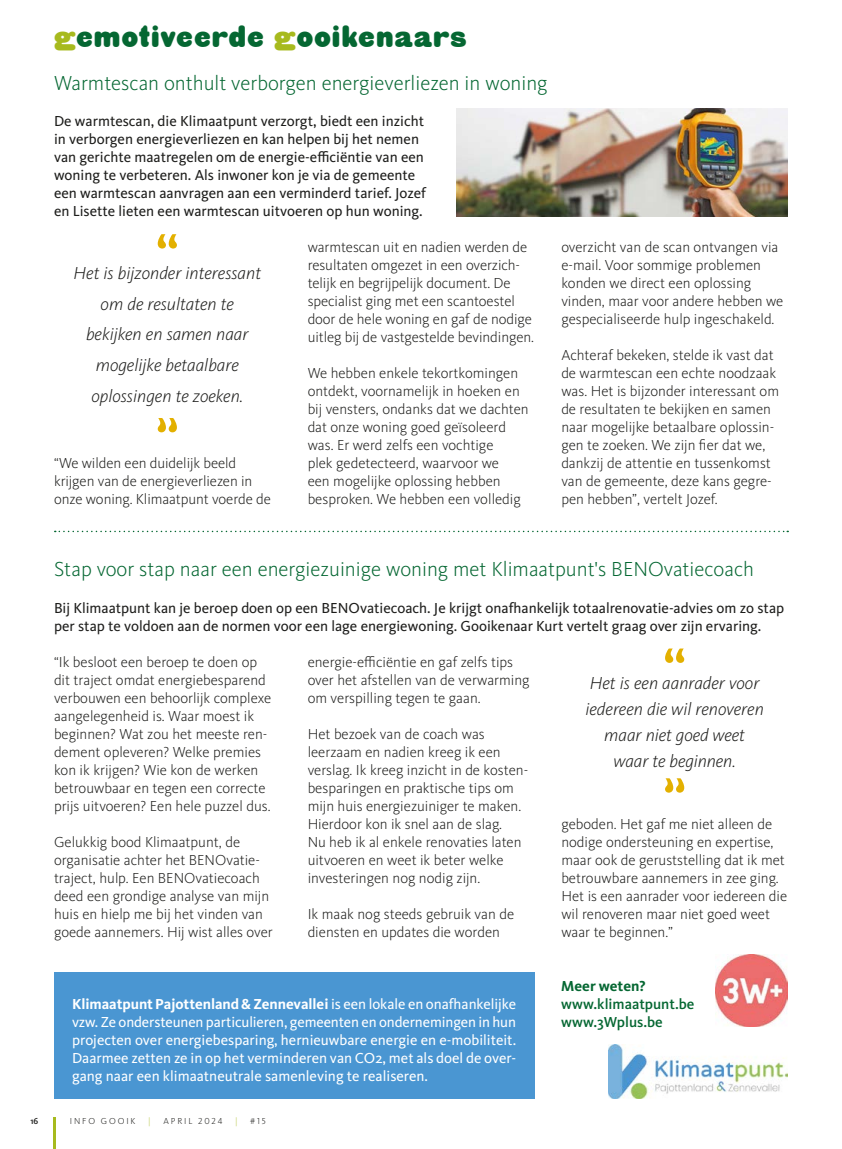
<style>
.page{position:relative;width:842px;height:1149px;background:#fff}
.page>*{position:absolute;margin:0;border:0;box-sizing:border-box;transform-origin:0 0}
.t1{font:30px "HWT Gothic Round";letter-spacing:.05em;color:#056732}
.t2{font:300 21px "Kievit OT";color:#056732}
.t3{font:italic 300 18px/30.6px "Kievit OT";color:#1d1d1b;text-align:center}
.t4{font:300 15px/18px "Kievit OT";color:#1d1d1b}
.t5{font:15px/18px "Kievit OT";color:#1d1d1b}
.t6{font:15px/18px "Kievit OT";color:#fff;text-align:justify}
.t7{font:500 15px/18px "Kievit OT";color:#056732}
.t8{font:700 15px "Kievit OT";color:#056732}
.t9{font:300 9px "Kievit OT";letter-spacing:.21em;color:#1d1d1b}
.t10{font:500 9px "Kievit OT";color:#1d1d1b}
.t11{font:300 9px "Kievit OT";color:#a7ba1e}
.s1{color:#a7ba1e}
.s2{font-weight:700}
</style>
<div class="page">
<svg style="left:55px;top:530px;width:733px;height:2px"></svg>
<img style="left:456px;top:108px;width:332px;height:108px">
<svg style="left:158px;top:234px;width:19px;height:14px"></svg>
<svg style="left:158px;top:418px;width:19px;height:14px"></svg>
<svg style="left:665px;top:648px;width:19px;height:14px"></svg>
<svg style="left:665px;top:778px;width:19px;height:14px"></svg>
<img style="left:609px;top:1044px;width:179px;height:54px">
<img style="left:716px;top:954px;width:72px;height:72px">
<div style="left:54px;top:972px;width:480px;height:126px;background:#4a96d2"></div>
<hr style="left:53px;top:1116px;width:2px;height:32px;background:#a7ba1e">
<h1 class="t1" style="left:54px;top:19px;width:414px"><span class="s1">g</span>emotiveerde <span class="s1">g</span>ooikenaars</h1>
<h2 class="t2" style="left:54px;top:70px;width:495px">Warmtescan onthult verborgen energieverliezen in woning</h2>
<p class="t5" style="left:54px;top:112px;width:374px">De warmtescan, die Klimaatpunt verzorgt, biedt een inzicht in verborgen energieverliezen en kan helpen bij het nemen van gerichte maatregelen om de energie-efficiëntie van een woning te verbeteren. Als inwoner kon je via de gemeente een warmtescan aanvragen aan een verminderd tarief. Jozef en Lisette lieten een warmtescan uitvoeren op hun woning.</p>
<p class="t3" style="left:74px;top:257px;width:189px">Het is bijzonder interessant om de resultaten te bekijken en samen naar mogelijke betaalbare oplossingen te zoeken.</p>
<p class="t4" style="left:54px;top:454px;width:218px">“We wilden een duidelijk beeld krijgen van de energieverliezen in onze woning. Klimaatpunt voerde de</p>
<p class="t4" style="left:308px;top:238px;width:228px">warmtescan uit en nadien werden de resultaten omgezet in een overzich&shy;telijk en begrijpelijk document. De specialist ging met een scantoestel door de hele woning en gaf de nodige uitleg bij de vastgestelde bevindingen.</p>
<p class="t4" style="left:308px;top:364px;width:223px">We hebben enkele tekortkomingen ontdekt, voornamelijk in hoeken en bij vensters, ondanks dat we dachten dat onze woning goed geïsoleerd was. Er werd zelfs een vochtige<br>plek gedetecteerd, waarvoor we<br>een mogelijke oplossing hebben besproken. We hebben een volledig</p>
<p class="t4" style="left:561px;top:238px;width:224px">overzicht van de scan ontvangen via e-mail. Voor sommige problemen konden we direct een oplossing vinden, maar voor andere hebben we gespecialiseerde hulp ingeschakeld.</p>
<p class="t4" style="left:561px;top:346px;width:219px">Achteraf bekeken, stelde ik vast dat de warmtescan een echte noodzaak was. Het is bijzonder interessant om de resultaten te bekijken en samen naar mogelijke betaalbare oplossin&shy;gen te zoeken. We zijn fier dat we, dankzij de attentie en tussenkomst van de gemeente, deze kans gegre&shy;pen hebben”, vertelt Jozef.</p>
<h2 class="t2" style="left:54px;top:556px;width:701px">Stap voor stap naar een energiezuinige woning met Klimaatpunt's BENOvatiecoach</h2>
<p class="t5" style="left:54px;top:598px;width:732px">Bij Klimaatpunt kan je beroep doen op een BENOvatiecoach. Je krijgt onafhankelijk totaalrenovatie-advies om zo stap per stap te voldoen aan de normen voor een lage energiewoning. Gooikenaar Kurt vertelt graag over zijn ervaring.</p>
<p class="t4" style="left:54px;top:652px;width:219px">“Ik besloot een beroep te doen op dit traject omdat energiebesparend verbouwen een behoorlijk complexe aangelegenheid is. Waar moest ik beginnen? Wat zou het meeste ren&shy;dement opleveren? Welke premies kon ik krijgen? Wie kon de werken betrouwbaar en tegen een correcte prijs uitvoeren? Een hele puzzel dus.</p>
<p class="t4" style="left:54px;top:832px;width:220px">Gelukkig bood Klimaatpunt, de organisatie achter het BENOvatie&shy;traject, hulp. Een BENOvatiecoach deed een grondige analyse van mijn huis en hielp me bij het vinden van goede aannemers. Hij wist alles over</p>
<p class="t4" style="left:308px;top:652px;width:223px">energie-efficiëntie en gaf zelfs tips over het afstellen van de verwarming om verspilling tegen te gaan.</p>
<p class="t4" style="left:308px;top:724px;width:220px">Het bezoek van de coach was leerzaam en nadien kreeg ik een verslag. Ik kreeg inzicht in de kosten&shy;besparingen en praktische tips om mijn huis energiezuiniger te maken.<br>Hierdoor kon ik snel aan de slag.<br>Nu heb ik al enkele renovaties laten uitvoeren en weet ik beter welke investeringen nog nodig zijn.</p>
<p class="t4" style="left:308px;top:904px;width:208px">Ik maak nog steeds gebruik van de diensten en updates die worden</p>
<p class="t3" style="left:585px;top:669px;width:180px;line-height:26px">Het is een aanrader voor iedereen die wil renoveren maar niet goed weet waar te beginnen.</p>
<p class="t4" style="left:561px;top:814px;width:227px">geboden. Het gaf me niet alleen de nodige ondersteuning en expertise, maar ook de geruststelling dat ik met betrouwbare aannemers in zee ging.<br>Het is een aanrader voor iedereen die wil renoveren maar niet goed weet waar te beginnen.”</p>
<p class="t6" style="left:72px;top:994px;width:446px"><span class="s2">Klimaatpunt Pajottenland &amp; Zennevallei</span> is een lokale en onafhankelijke vzw. Ze ondersteunen particulieren, gemeenten en ondernemingen in hun projecten over energiebesparing, hernieuwbare energie en e-mobiliteit.<br>Daarmee zetten ze in op het verminderen van CO2, met als doel de over&shy;gang naar een klimaatneutrale samenleving te realiseren.</p>
<p class="t10" style="left:30px;top:1114px;width:9px">16</p>
<p class="t9" style="left:70px;top:1114px;width:67px">INFO GOOIK</p>
<p class="t11" style="left:148px;top:1114px;width:4px">|</p>
<p class="t9" style="left:163px;top:1114px;width:61px">APRIL 2024</p>
<p class="t11" style="left:235px;top:1114px;width:4px">|</p>
<p class="t9" style="left:250px;top:1114px;width:17px">#15</p>
<p class="t8" style="left:561px;top:976px;width:86px">Meer weten?</p>
<p class="t7" style="left:561px;top:994px;width:135px">www.klimaatpunt.be www.3Wplus.be</p>
</div>
